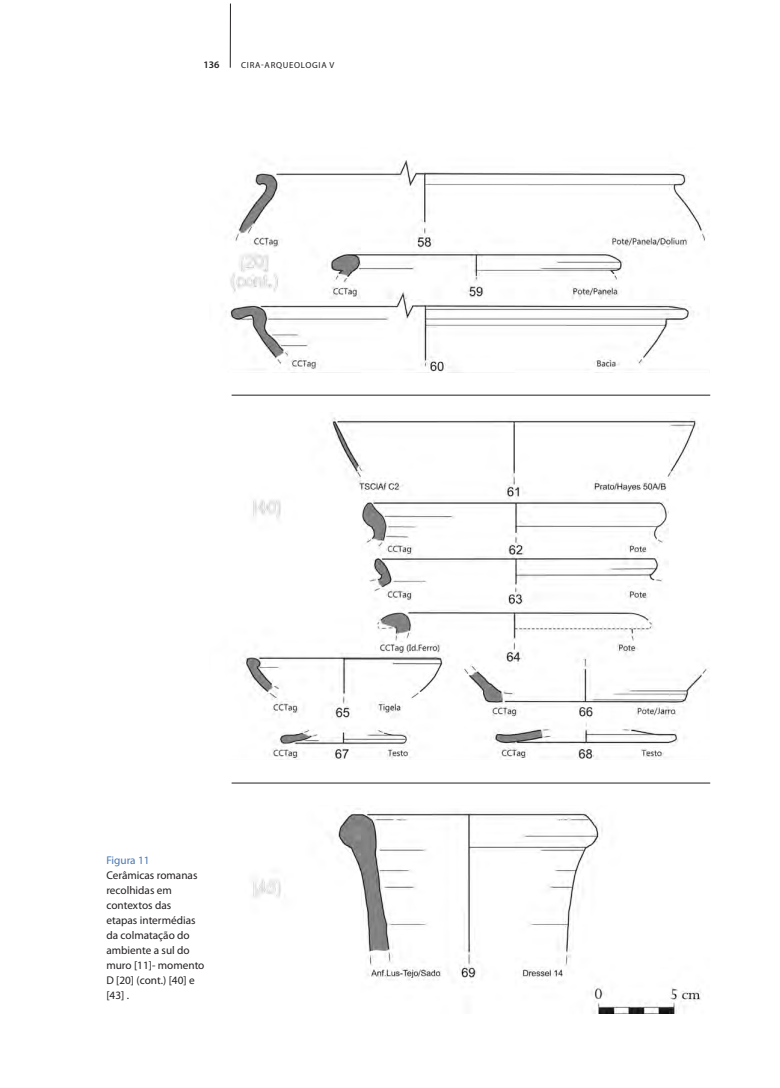
<style>
.page{position:relative;width:780px;height:1088px;background:#fff}
.page>*{position:absolute;margin:0;border:0;box-sizing:border-box;transform-origin:0 0}
.legenda{font:11.25px/15px "Myriad Pro";color:#231f20}
.legenda-2{font:11.25px "Myriad Pro";color:#4877b2}
.t1{font:600 10px "Myriad Pro";color:#231f20}
.t2{font:8.75px "Myriad Pro";letter-spacing:.08em;color:#231f20}
</style>
<div class="page">
<hr style="left:230px;top:4px;width:1px;height:64px;background:#231f20">
<img style="left:226px;top:160px;width:480px;height:212px">
<img style="left:243px;top:417px;width:465px;height:342px">
<img style="left:253px;top:808px;width:448px;height:205px">
<hr style="left:231px;top:395px;width:479px;height:1px;background:#231f20">
<hr style="left:231px;top:783px;width:479px;height:1px;background:#231f20">
<p class="t1" style="left:203px;top:58px;width:18px">136</p>
<p class="t2" style="left:241px;top:59px;width:95px">CIRA-ARQUEOLOGIA V</p>
<p class="legenda-2" style="left:106px;top:854px;width:45px">Figura 11</p>
<p class="legenda" style="left:106px;top:868px;width:100px">Cerâmicas romanas recolhidas em contextos das etapas intermédias da colmatação do ambiente a sul do muro [11]- momento<br>D [20] (cont.) [40] e [43] .</p>
</div>
